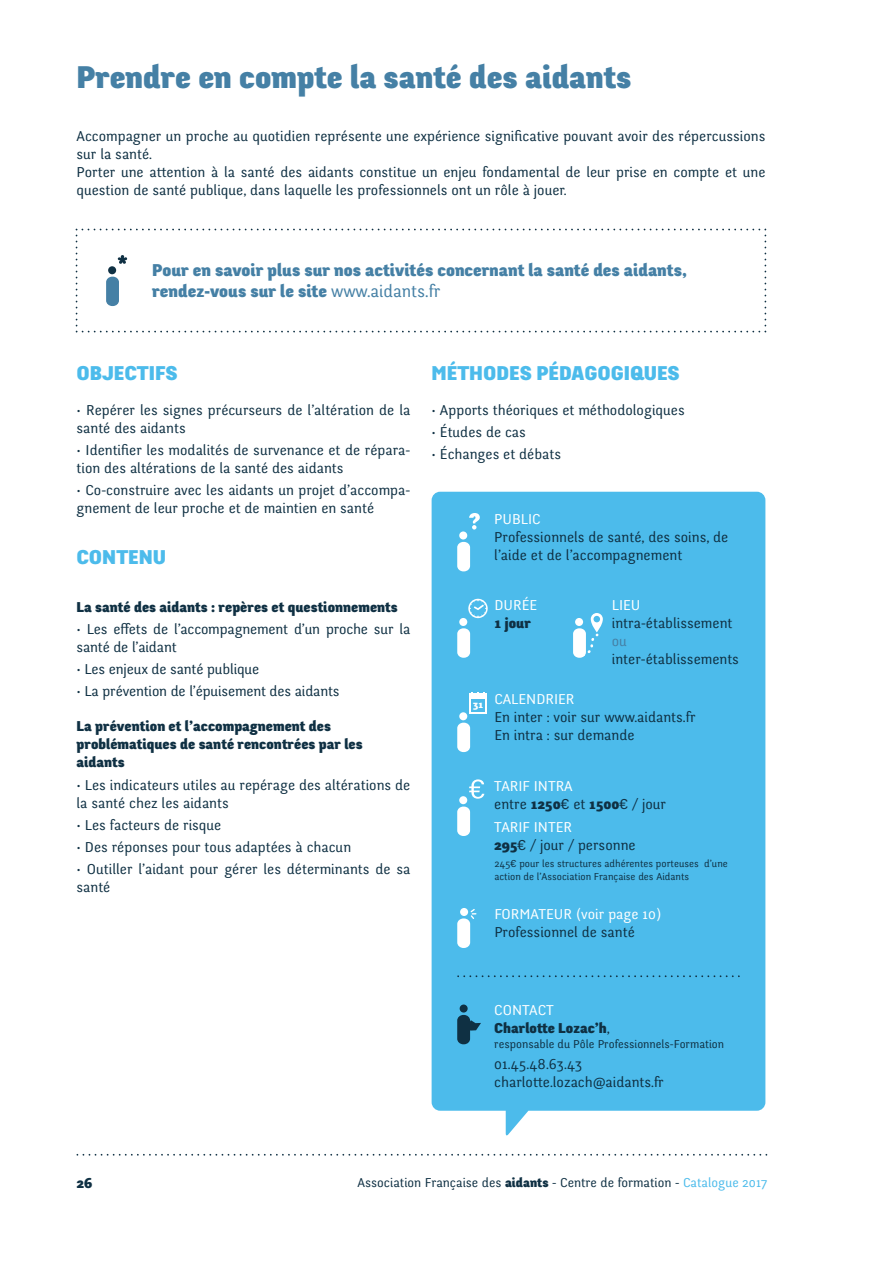
<style>
.page{position:relative;width:893px;height:1263px;background:#fff}
.page>*{position:absolute;margin:0;border:0;box-sizing:border-box;transform-origin:0 0}
.t1{font:33px "Fengardo Black Beta";color:#4580a5}
.t2{font:21px "Fengardo Black Beta";color:#4cbbeb}
.t3{font:18px/21px "Fengardo Black Beta";color:#4580a5}
.t4{font:15px/18px "Fengardo";color:#0f3043}
.t5{font:15px/18px "Fengardo Black Beta";color:#0f3043}
.t6{font:15px "Fengardo";color:#fff}
.t7{font:15px "Fengardo";color:#4580a5}
.t8{font:13.5px "Fengardo";color:#0f3043}
.t9{font:12px "Fengardo";color:#0f3043}
.t10{font:10.5px/13.5px "Fengardo";color:#0f3043}
.t11{font:10.5px "Fengardo Black Beta";color:#fff}
.s1{font-family:"Fengardo"}
.s2{color:#fff}
.s3{font-family:"Fengardo Black Beta"}
.s4{color:#4cbbeb}
</style>
<div class="page">
<svg style="left:77px;top:1154px;width:690px;height:2px"></svg>
<div style="left:432px;top:492px;width:333px;height:644px;background:#4cbbeb"></div>
<svg style="left:76px;top:229px;width:690px;height:103px"></svg>
<div style="left:460px;top:908px;width:8px;height:8px;background:#fff;border-radius:50%"></div>
<svg style="left:471px;top:909px;width:5px;height:10px"></svg>
<div style="left:457px;top:918px;width:13px;height:30px;background:#fff;border-radius:6px"></div>
<div style="left:457px;top:628px;width:13px;height:30px;background:#fff;border-radius:6px"></div>
<div style="left:459px;top:618px;width:8px;height:8px;background:#fff;border-radius:50%"></div>
<svg style="left:468px;top:599px;width:20px;height:19px"></svg>
<div style="left:573px;top:628px;width:13px;height:30px;background:#fff;border-radius:6px"></div>
<div style="left:575px;top:618px;width:8px;height:8px;background:#fff;border-radius:50%"></div>
<svg style="left:580px;top:613px;width:23px;height:45px"></svg>
<svg style="left:458px;top:975px;width:282px;height:2px"></svg>
<div style="left:457px;top:1015px;width:13px;height:29px;background:#0f3043;border-radius:6px"></div>
<div style="left:460px;top:1004px;width:8px;height:8px;background:#0f3043;border-radius:50%"></div>
<svg style="left:470px;top:1020px;width:11px;height:10px"></svg>
<div style="left:457px;top:806px;width:13px;height:30px;background:#fff;border-radius:6px"></div>
<div style="left:459px;top:796px;width:8px;height:8px;background:#fff;border-radius:50%"></div>
<svg style="left:469px;top:779px;width:15px;height:20px"></svg>
<div style="left:457px;top:723px;width:13px;height:29px;background:#fff;border-radius:6px"></div>
<div style="left:459px;top:712px;width:8px;height:8px;background:#fff;border-radius:50%"></div>
<div style="left:469px;top:694px;width:18px;height:20px;background:#fff"></div>
<div style="left:471px;top:699px;width:14px;height:12px;background:#4cbbeb"></div>
<svg style="left:471px;top:692px;width:14px;height:2px"></svg>
<div style="left:457px;top:542px;width:13px;height:29px;background:#fff;border-radius:6px"></div>
<div style="left:459px;top:531px;width:8px;height:8px;background:#fff;border-radius:50%"></div>
<svg style="left:469px;top:513px;width:11px;height:17px"></svg>
<h1 class="t1" style="left:77px;top:57px;width:557px">Prendre en compte la santé des aidants</h1>
<p class="t4" style="left:77px;top:127px;width:690px">Accompagner un proche au quotidien représente une expérience significative pouvant avoir des répercussions sur la santé.<br>Porter une attention à la santé des aidants constitue un enjeu fondamental de leur prise en compte et une question de santé publique, dans laquelle les professionnels ont un rôle à jouer.</p>
<p class="t3" style="left:152px;top:259px;width:536px">Pour en savoir plus sur nos activités concernant la santé des aidants, rendez-vous sur le site <span class="s1">www.aidants.fr</span></p>
<h2 class="t2" style="left:77px;top:360px;width:103px">OBJECTIFS</h2>
<p class="t4" style="left:77px;top:401px;width:335px">• Repérer les signes précurseurs de l’altération de la santé des aidants</p>
<p class="t4" style="left:77px;top:441px;width:335px">• Identifier les modalités de survenance et de répara&shy;tion des altérations de la santé des aidants</p>
<p class="t4" style="left:77px;top:481px;width:335px">• Co-construire avec les aidants un projet d’accompa&shy;gnement de leur proche et de maintien en santé</p>
<h2 class="t2" style="left:77px;top:544px;width:91px">CONTENU</h2>
<p class="t5" style="left:77px;top:598px;width:323px">La santé des aidants : repères et questionnements</p>
<p class="t4" style="left:77px;top:620px;width:335px">• Les effets de l’accompagnement d’un proche sur la santé de l’aidant</p>
<p class="t4" style="left:77px;top:660px;width:184px">• Les enjeux de santé publique</p>
<p class="t4" style="left:77px;top:683px;width:265px">• La prévention de l’épuisement des aidants</p>
<p class="t5" style="left:77px;top:717px;width:288px">La prévention et l’accompagnement des problématiques de santé rencontrées par les aidants</p>
<p class="t4" style="left:77px;top:776px;width:335px">• Les indicateurs utiles au repérage des altérations de la santé chez les aidants</p>
<p class="t4" style="left:77px;top:816px;width:146px">• Les facteurs de risque</p>
<p class="t4" style="left:77px;top:838px;width:276px">• Des réponses pour tous adaptées à chacun</p>
<p class="t4" style="left:77px;top:861px;width:335px">• Outiller l’aidant pour gérer les déterminants de sa santé</p>
<h2 class="t2" style="left:432px;top:360px;width:250px">MÉTHODES PÉDAGOGIQUES</h2>
<p class="t4" style="left:432px;top:401px;width:255px">• Apports théoriques et méthodologiques</p>
<p class="t4" style="left:432px;top:423px;width:96px">• Études de cas</p>
<p class="t4" style="left:432px;top:445px;width:131px">• Échanges et débats</p>
<p class="t6" style="left:494px;top:510px;width:48px">PUBLIC</p>
<p class="t4" style="left:494px;top:528px;width:236px">Professionnels de santé, des soins, de l’aide et de l’accompagnement</p>
<p class="t11" style="left:473px;top:698px;width:11px">31</p>
<p class="t6" style="left:494px;top:596px;width:44px">DURÉE</p>
<p class="t5" style="left:494px;top:614px;width:38px">1 jour</p>
<p class="t6" style="left:612px;top:596px;width:30px">LIEU</p>
<p class="t4" style="left:612px;top:614px;width:122px">intra-établissement</p>
<p class="t7" style="left:612px;top:632px;width:17px">ou</p>
<p class="t4" style="left:612px;top:650px;width:129px">inter-établissements</p>
<p class="t6" style="left:494px;top:690px;width:82px">CALENDRIER</p>
<p class="t4" style="left:494px;top:708px;width:203px">En inter : voir sur www.aidants.fr<br>En intra : sur demande</p>
<p class="t4" style="left:494px;top:778px;width:173px"><span class="s2">TARIF INTRA<br></span>entre <span class="s3">1250</span>€ et <span class="s3">1500</span>€ / jour</p>
<p class="t4" style="left:494px;top:818px;width:143px"><span class="s2">TARIF INTER<br></span><span class="s3">295</span>€ / jour / personne</p>
<p class="t10" style="left:494px;top:857px;width:235px">245€ pour les structures adhérentes porteuses d’une action de l’Association Française des Aidants</p>
<p class="t6" style="left:494px;top:905px;width:168px">FORMATEUR (voir page 10)</p>
<p class="t4" style="left:494px;top:923px;width:142px">Professionnel de santé</p>
<p class="t6" style="left:494px;top:1002px;width:61px">CONTACT</p>
<p class="t5" style="left:494px;top:1019px;width:117px">Charlotte Lozac’h<span class="s1">,</span></p>
<p class="t9" style="left:494px;top:1037px;width:231px">responsable du Pôle Professionnels-Formation</p>
<p class="t4" style="left:494px;top:1056px;width:171px">01.45.48.63.43 charlotte.lozach@aidants.fr</p>
<p class="t5" style="left:77px;top:1174px;width:17px">26</p>
<p class="t8" style="left:358px;top:1174px;width:411px">Association Française des <span class="s3">aidants</span> - Centre de formation - <span class="s4">Catalogue 2017</span></p>
</div>
